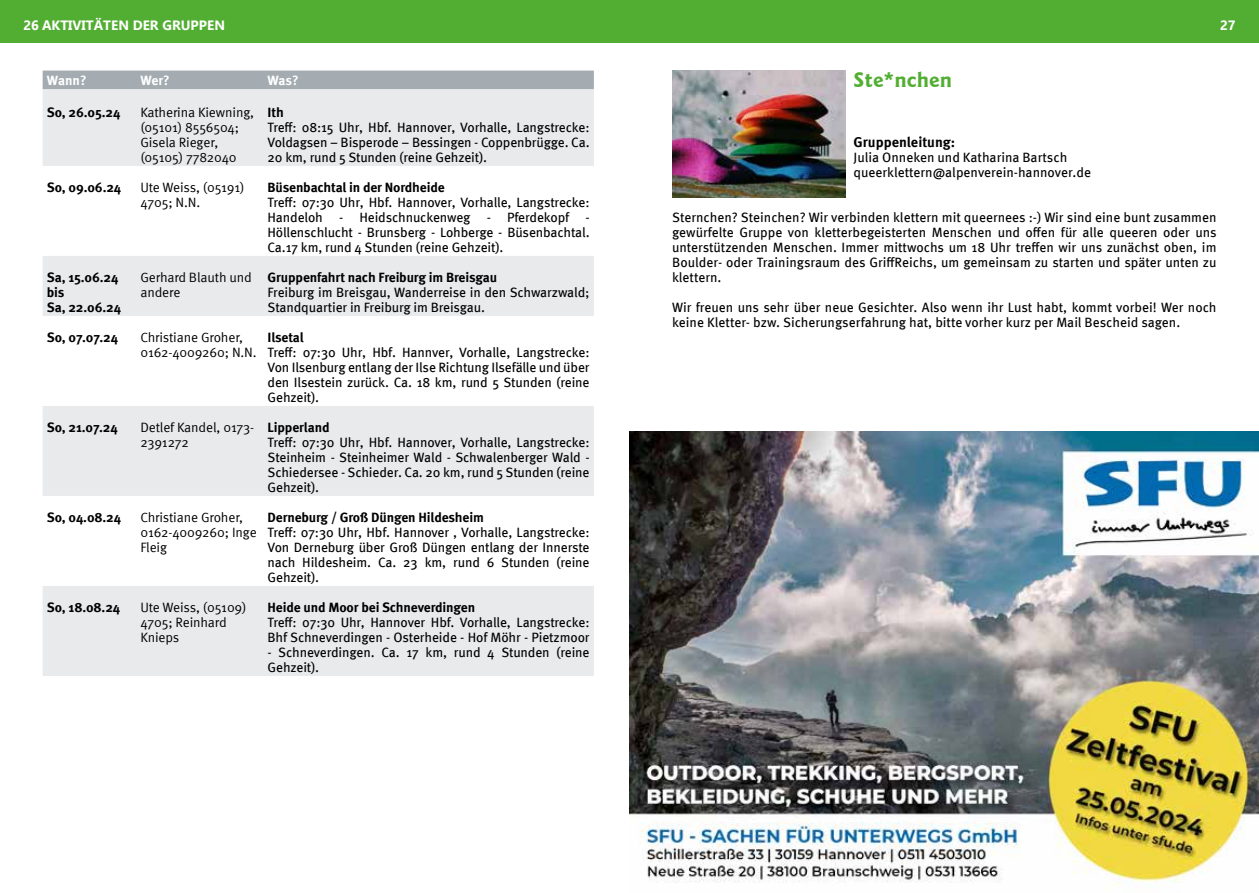
<style>
.page{position:relative;width:1259px;height:893px;background:#fff}
.page>*{position:absolute;margin:0;border:0;box-sizing:border-box;transform-origin:0 0}
.ABF_Group_Header{font:700 21px "Goudy Sans IT Cby BT";color:#52ae32}
.ABF_Gruppenleitung{font:700 14.25px "Meta Pro";color:#000}
.ABF_Group_Tabel_Text{font:13.5px/15px "Meta Pro";letter-spacing:-.01em;color:#000;text-align:justify}
.ABF_Group_Info_text{font:13.5px/15px "Meta Pro";color:#000;text-align:justify}
.ABF_Group_Tabel_Text-2{font:13.5px/15px "Meta Pro";letter-spacing:-.01em;color:#000}
.ABF_Group_Tabel_Text-3{font:700 13.5px "Meta Pro";letter-spacing:-.01em;color:#000}
.ABF_Seite_header_lin{font:700 13.5px "Ebrima";color:#fff}
.Absatzformat_6{font:700 13.5px "Meta Pro";letter-spacing:-.01em;color:#fff}
</style>
<div class="page">
<div style="left:0;top:0;width:629px;height:43px;background:#52ae32"></div>
<div style="left:629px;top:0;width:630px;height:43px;background:#52ae32"></div>
<div style="left:43px;top:71px;width:551px;height:18px;background:#a4acb1"></div>
<svg style="left:43px;top:89px;width:551px;height:587px;fill:#e8eaec"></svg>
<img style="left:672px;top:71px;width:173px;height:126px">
<img style="left:629px;top:432px;width:630px;height:459px">
<p class="ABF_Seite_header_lin" style="left:23px;top:14px;width:203px">26 AKTIVITÄTEN DER GRUPPEN</p>
<p class="ABF_Seite_header_lin" style="left:1220px;top:14px;width:17px">27</p>
<p class="Absatzformat_6" style="left:47px;top:70px;width:41px">Wann?</p>
<p class="Absatzformat_6" style="left:140px;top:70px;width:31px">Wer?</p>
<p class="Absatzformat_6" style="left:267px;top:70px;width:33px">Was?</p>
<p class="ABF_Group_Tabel_Text-3" style="left:47px;top:101px;width:75px">So, 26.05.24</p>
<p class="ABF_Group_Tabel_Text-2" style="left:140px;top:104px;width:115px">Katherina Kiewning, (05101) 8556504;<br>Gisela Rieger, (05105) 7782040</p>
<p class="ABF_Group_Tabel_Text-3" style="left:267px;top:101px;width:18px">Ith</p>
<p class="ABF_Group_Tabel_Text" style="left:267px;top:119px;width:323px">Treff: 08:15 Uhr, Hbf. Hannover, Vorhalle, Langstrecke:<br>Voldagsen – Bisperode – Bessingen - Coppenbrügge. Ca.<br>20 km, rund 5 Stunden (reine Gehzeit).</p>
<p class="ABF_Group_Tabel_Text-3" style="left:47px;top:176px;width:76px">So, 09.06.24</p>
<p class="ABF_Group_Tabel_Text-2" style="left:140px;top:179px;width:106px">Ute Weiss, (05191)<br>4705; N.N.</p>
<p class="ABF_Group_Tabel_Text-3" style="left:267px;top:176px;width:179px">Büsenbachtal in der Nordheide</p>
<p class="ABF_Group_Tabel_Text" style="left:267px;top:194px;width:323px">Treff: 07:30 Uhr, Hbf. Hannover, Vorhalle, Langstrecke:<br>Handeloh - Heidschnuckenweg - Pferdekopf - Höllenschlucht - Brunsberg - Lohberge - Büsenbachtal.<br>Ca.17 km, rund 4 Stunden (reine Gehzeit).</p>
<p class="ABF_Group_Tabel_Text-3" style="left:47px;top:266px;width:73px">Sa, 15.06.24</p>
<p class="ABF_Group_Tabel_Text-3" style="left:47px;top:281px;width:19px">bis</p>
<p class="ABF_Group_Tabel_Text-3" style="left:47px;top:296px;width:76px">Sa, 22.06.24</p>
<p class="ABF_Group_Tabel_Text-2" style="left:140px;top:269px;width:113px">Gerhard Blauth und andere</p>
<p class="ABF_Group_Tabel_Text-3" style="left:267px;top:266px;width:231px">Gruppenfahrt nach Freiburg im Breisgau</p>
<p class="ABF_Group_Tabel_Text" style="left:267px;top:284px;width:323px">Freiburg im Breisgau, Wanderreise in den Schwarzwald;<br>Standquartier in Freiburg im Breisgau.</p>
<p class="ABF_Group_Tabel_Text-3" style="left:47px;top:326px;width:73px">So, 07.07.24</p>
<p class="ABF_Group_Tabel_Text-2" style="left:140px;top:329px;width:118px">Christiane Groher,<br>0162-4009260; N.N.</p>
<p class="ABF_Group_Tabel_Text-3" style="left:267px;top:326px;width:38px">Ilsetal</p>
<p class="ABF_Group_Tabel_Text" style="left:267px;top:344px;width:324px">Treff: 07:30 Uhr, Hbf. Hannver, Vorhalle, Langstrecke:<br>Von Ilsenburg entlang der Ilse Richtung Ilsefälle und über den Ilsestein zurück. Ca. 18 km, rund 5 Stunden (reine Gehzeit).</p>
<p class="ABF_Group_Tabel_Text-3" style="left:47px;top:416px;width:72px">So, 21.07.24</p>
<p class="ABF_Group_Tabel_Text-2" style="left:140px;top:419px;width:115px">Detlef Kandel, 0173-<br>2391272</p>
<p class="ABF_Group_Tabel_Text-3" style="left:267px;top:416px;width:64px">Lipperland</p>
<p class="ABF_Group_Tabel_Text" style="left:267px;top:434px;width:324px">Treff: 07:30 Uhr, Hbf. Hannover, Vorhalle, Langstrecke:<br>Steinheim - Steinheimer Wald - Schwalenberger Wald - Schiedersee - Schieder. Ca. 20 km, rund 5 Stunden (reine Gehzeit).</p>
<p class="ABF_Group_Tabel_Text-3" style="left:47px;top:506px;width:76px">So, 04.08.24</p>
<p class="ABF_Group_Tabel_Text-2" style="left:140px;top:509px;width:118px">Christiane Groher,<br>0162-4009260; Inge<br>Fleig</p>
<p class="ABF_Group_Tabel_Text-3" style="left:267px;top:506px;width:218px">Derneburg / Groß Düngen Hildesheim</p>
<p class="ABF_Group_Tabel_Text" style="left:267px;top:524px;width:323px">Treff: 07:30 Uhr, Hbf. Hannover , Vorhalle, Langstrecke:<br>Von Derneburg über Groß Düngen entlang der Innerste nach Hildesheim. Ca. 23 km, rund 6 Stunden (reine Gehzeit).</p>
<p class="ABF_Group_Tabel_Text-3" style="left:47px;top:596px;width:75px">So, 18.08.24</p>
<p class="ABF_Group_Tabel_Text-2" style="left:140px;top:599px;width:108px">Ute Weiss, (05109)<br>4705; Reinhard<br>Knieps</p>
<p class="ABF_Group_Tabel_Text-3" style="left:267px;top:596px;width:209px">Heide und Moor bei Schneverdingen</p>
<p class="ABF_Group_Tabel_Text" style="left:267px;top:614px;width:323px">Treff: 07:30 Uhr, Hannover Hbf. Vorhalle, Langstrecke:<br>Bhf Schneverdingen - Osterheide - Hof Möhr - Pietzmoor</p>
<p class="ABF_Group_Tabel_Text" style="left:267px;top:644px;width:323px">- Schneverdingen. Ca. 17 km, rund 4 Stunden (reine<br>Gehzeit).</p>
<p class="ABF_Group_Header" style="left:853px;top:66px;width:100px">Ste*nchen</p>
<p class="ABF_Gruppenleitung" style="left:853px;top:131px;width:103px">Gruppenleitung:</p>
<p class="ABF_Group_Info_text" style="left:853px;top:149px;width:215px">Julia Onneken und Katharina Bartsch</p>
<p class="ABF_Group_Info_text" style="left:853px;top:164px;width:239px">queerklettern@alpenverein-hannover.de</p>
<p class="ABF_Group_Info_text" style="left:672px;top:209px;width:546px">Sternchen? Steinchen? Wir verbinden klettern mit queernees :-) Wir sind eine bunt zusammen gewürfelte Gruppe von kletterbegeisterten Menschen und offen für alle queeren oder uns unterstützenden Menschen. Immer mittwochs um 18 Uhr treffen wir uns zunächst oben, im Boulder- oder Trainingsraum des GriffReichs, um gemeinsam zu starten und später unten zu klettern.</p>
<p class="ABF_Group_Info_text" style="left:672px;top:299px;width:546px">Wir freuen uns sehr über neue Gesichter. Also wenn ihr Lust habt, kommt vorbei! Wer noch keine Kletter- bzw. Sicherungserfahrung hat, bitte vorher kurz per Mail Bescheid sagen.</p>
</div>
